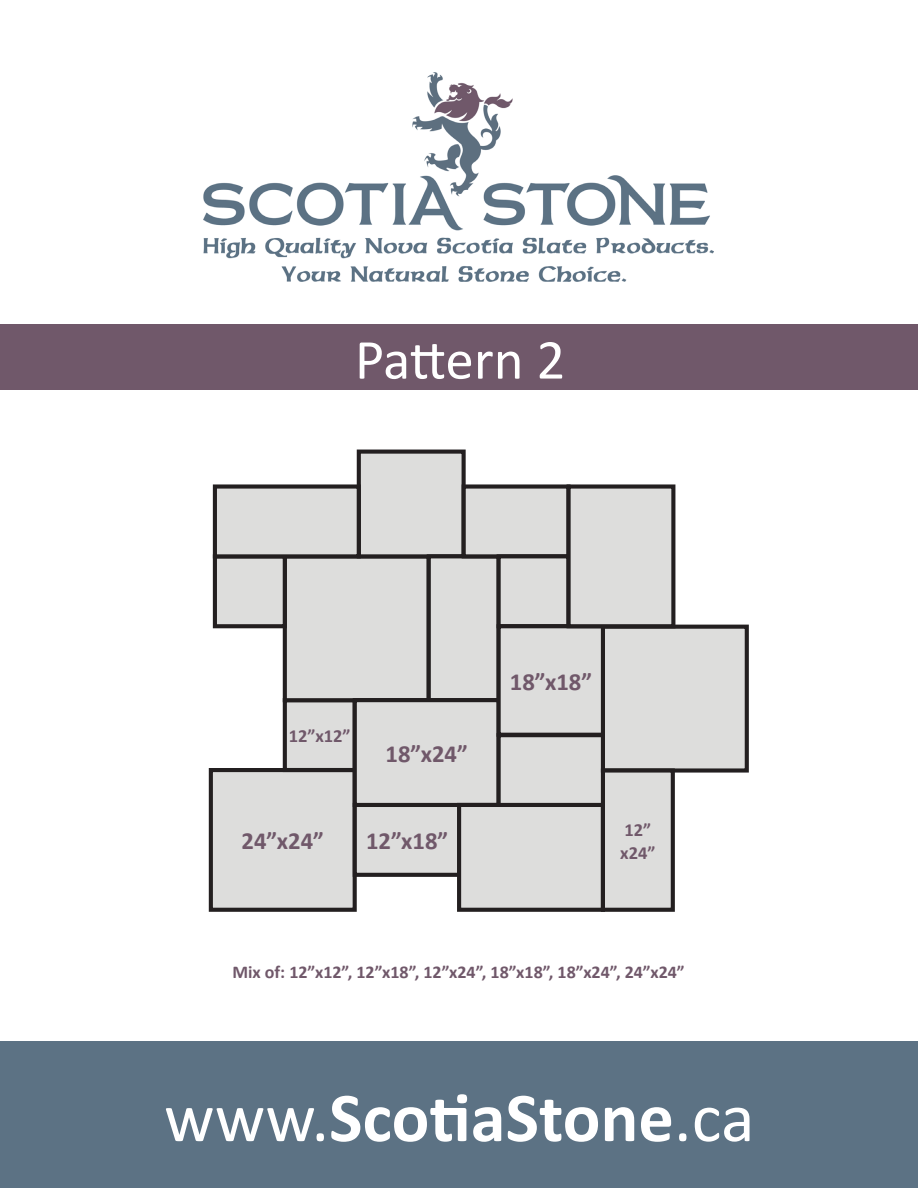
<style>
.page{position:relative;width:918px;height:1188px;background:#fff}
.page>*{position:absolute;margin:0;border:0;box-sizing:border-box;transform-origin:0 0}
.t1{font:700 70.5px "Calibri";color:#fff}
.t2{font:57px "Calibri";letter-spacing:-.005em;color:#fff}
.t3{font:700 24.6px "Calibri";color:#70586a}
.t4{font:700 18.45px "Calibri";color:#70586a}
.t5{font:700 18px "Calibri";color:#70586a}
.s1{font-weight:400}
</style>
<div class="page">
<img style="left:203px;top:73px;width:510px;height:209px">
<div style="left:1px;top:1041px;width:917px;height:147px;background:#5c7284"></div>
<div style="left:0;top:324px;width:918px;height:66px;background:#70586a"></div>
<div style="left:211px;top:770px;width:144px;height:140px;background:#dddddc"></div>
<div style="left:209px;top:768px;width:148px;height:144px;border:4px solid #231f20"></div>
<div style="left:285px;top:700px;width:70px;height:70px;background:#dddddc"></div>
<div style="left:283px;top:698px;width:74px;height:74px;border:4px solid #231f20"></div>
<div style="left:285px;top:556px;width:144px;height:144px;background:#dddddc"></div>
<div style="left:283px;top:554px;width:148px;height:148px;border:4px solid #231f20"></div>
<div style="left:215px;top:556px;width:70px;height:70px;background:#dddddc"></div>
<div style="left:213px;top:554px;width:74px;height:74px;border:4px solid #231f20"></div>
<div style="left:359px;top:452px;width:105px;height:104px;background:#dddddc"></div>
<div style="left:357px;top:450px;width:109px;height:108px;border:4px solid #231f20"></div>
<div style="left:355px;top:805px;width:105px;height:70px;background:#dddddc"></div>
<div style="left:353px;top:803px;width:109px;height:74px;border:4px solid #231f20"></div>
<div style="left:215px;top:487px;width:144px;height:69px;background:#dddddc"></div>
<div style="left:213px;top:484px;width:148px;height:74px;border:4px solid #231f20"></div>
<div style="left:429px;top:556px;width:70px;height:144px;background:#dddddc"></div>
<div style="left:427px;top:554px;width:74px;height:148px;border:4px solid #231f20"></div>
<div style="left:464px;top:487px;width:105px;height:69px;background:#dddddc"></div>
<div style="left:462px;top:484px;width:109px;height:74px;border:4px solid #231f20"></div>
<div style="left:499px;top:556px;width:70px;height:70px;background:#dddddc"></div>
<div style="left:497px;top:554px;width:74px;height:74px;border:4px solid #231f20"></div>
<div style="left:355px;top:700px;width:144px;height:105px;background:#dddddc"></div>
<div style="left:353px;top:698px;width:148px;height:109px;border:4px solid #231f20"></div>
<div style="left:499px;top:735px;width:104px;height:70px;background:#dddddc"></div>
<div style="left:497px;top:733px;width:108px;height:74px;border:4px solid #231f20"></div>
<div style="left:499px;top:626px;width:104px;height:109px;background:#dddddc"></div>
<div style="left:497px;top:624px;width:108px;height:113px;border:4px solid #231f20"></div>
<div style="left:459px;top:805px;width:144px;height:105px;background:#dddddc"></div>
<div style="left:457px;top:803px;width:148px;height:109px;border:4px solid #231f20"></div>
<div style="left:603px;top:627px;width:144px;height:144px;background:#dddddc"></div>
<div style="left:601px;top:625px;width:148px;height:148px;border:4px solid #231f20"></div>
<div style="left:603px;top:771px;width:70px;height:139px;background:#dddddc"></div>
<div style="left:601px;top:768px;width:74px;height:144px;border:4px solid #231f20"></div>
<div style="left:569px;top:487px;width:104px;height:139px;background:#dddddc"></div>
<div style="left:567px;top:484px;width:108px;height:144px;border:4px solid #231f20"></div>
<p class="t2" style="left:355px;top:320px;width:212px">Pattern 2</p>
<p class="t4" style="left:289px;top:723px;width:63px">12”x12”</p>
<p class="t3" style="left:386px;top:736px;width:84px">18”x24”</p>
<p class="t3" style="left:242px;top:824px;width:84px">24”x24”</p>
<p class="t3" style="left:366px;top:824px;width:84px">12”x18”</p>
<p class="t3" style="left:510px;top:664px;width:84px">18”x18”</p>
<p class="t4" style="left:624px;top:817px;width:28px">12”</p>
<p class="t4" style="left:620px;top:840px;width:37px">x24”</p>
<p class="t5" style="left:232px;top:959px;width:454px">Mix of: 12”x12”, 12”x18”, 12”x24”, 18”x18”, 18”x24”, 24”x24”</p>
<p class="t1" style="left:164px;top:1068px;width:592px"><span class="s1">www.</span>ScotiaStone<span class="s1">.ca</span></p>
</div>
